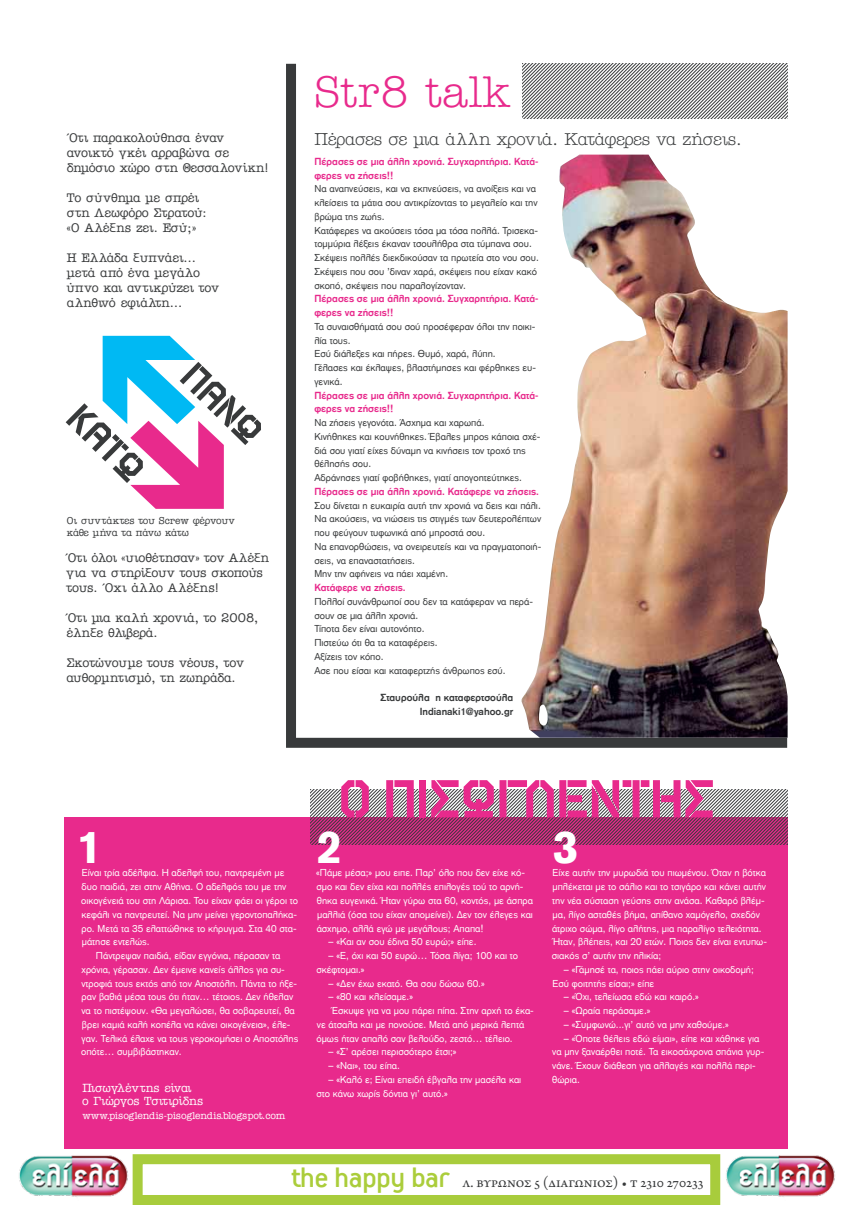
<style>
.page{position:relative;width:851px;height:1205px;background:#fff}
.page>*{position:absolute;margin:0;border:0;box-sizing:border-box;transform-origin:0 0}
.t1{font:52.5px "PF Innercity Stencil";color:#e82a8c}
.t2{font:45px "American Type ITC Hel";color:#e82a8c}
.t3{font:900 45px "PF Akzidenz";color:#fff}
.t4{font:37.5px "PF Innercity Stencil";color:#383a3b}
.t5{font:17.5px "American Type ITC Hel";letter-spacing:-.02em;color:#383a3b}
.t6{font:15px "Arno Pro";letter-spacing:-.01em;color:#383a3b}
.t7{font:500 12.5px/15px "American Type ITC Hel";letter-spacing:-.015em;color:#383a3b}
.t8{font:500 11.88px/13.8px "American Type ITC Hel";letter-spacing:-.015em;color:#fff}
.t9{font:10px/13.8px "PF Akzidenz";color:#fff}
.t10{font:10px/13.8px "PF Akzidenz";color:#383a3b}
.t11{font:700 10px "PF Akzidenz";color:#e82a8c}
.t12{font:500 10px/12px "American Type ITC Hel";letter-spacing:-.02em;color:#383a3b}
.t13{font:700 10px/13.8px "PF Akzidenz";color:#383a3b;text-align:right}
.t14{font:500 10px "American Type ITC Hel";letter-spacing:-.015em;color:#fff}
.s1{font-weight:700;color:#e82a8c}
.s2{font-family:"UB Helvetica Bold";color:#e82a8c}
.s3{font-family:"UB Helvetica"}
.s4{font-family:"PF Premier Display";font-size:31.25px;color:#abcd3b}
</style>
<div class="page">
<svg style="left:286px;top:63px;width:502px;height:685px"></svg>
<svg style="left:103px;top:336px;width:121px;height:173px"></svg>
<svg style="left:522px;top:64px;width:265px;height:55px"></svg>
<img style="left:19px;top:1148px;width:113px;height:49px">
<img style="left:722px;top:1148px;width:113px;height:49px">
<div style="left:133px;top:1154px;width:587px;height:51px;border:10px solid #a8cc3c"></div>
<div style="left:64px;top:817px;width:723px;height:331px;background:#e82a8c"></div>
<svg style="left:310px;top:789px;width:477px;height:55px"></svg>
<img style="left:520px;top:155px;width:267px;height:583px">
<p class="t7" style="left:67px;top:130px;width:203px">Ότι παρακολούθησα έναν ανοικτό γκέι αρραβώνα σε δημόσιο χώρο στη Θεσσαλονίκη!</p>
<p class="t7" style="left:67px;top:190px;width:141px">Το σύνθημα με σπρέι στη Λεωφόρο Στρατού: «Ο Αλέξης ζει. Εσύ;»</p>
<p class="t7" style="left:67px;top:250px;width:154px">Η Ελλάδα ξυπνάει… μετά από ένα μεγάλο ύπνο και αντικρύζει τον αληθινό εφιάλτη…</p>
<h3 class="t4" style="left:89px;top:396px;width:92px;rotate:45deg">ΚΑΤΩ</h3>
<h3 class="t4" style="left:202px;top:354px;width:98px;rotate:44deg">ΠΑΝΩ</h3>
<p class="t12" style="left:67px;top:514px;width:170px">Οι συντάκτες του Screw φέρνουν κάθε μήνα τα πάνω κάτω</p>
<p class="t7" style="left:65px;top:550px;width:205px">Ότι όλοι «υιοθέτησαν» τον Αλέξη για να στηρίξουν τους σκοπούς τους. Όχι άλλο Αλέξης!</p>
<p class="t7" style="left:65px;top:610px;width:194px">Ότι μια καλή χρονιά, το 2008, έληξε θλιβερά.</p>
<p class="t7" style="left:66px;top:655px;width:179px">Σκοτώνουμε τους νέους, τον αυθορμητισμό, τη ζωηράδα.</p>
<h2 class="t2" style="left:314px;top:64px;width:198px">Str8 talk</h2>
<h3 class="t5" style="left:314px;top:128px;width:429px">Πέρασες σε μια άλλη χρονιά. Κατάφερες να ζήσεις.</h3>
<p class="t10" style="left:314px;top:154px;width:226px"><span class="s1">Πέρασες σε μια άλλη χρονιά. Συγχαρητήρια. Κατά&shy;φερες να ζήσεις</span><span class="s2">!!<br></span>Να αναπνεύσεις, και να εκπνεύσεις, να ανοίξεις και να κλείσεις τα μάτια σου αντικρίζοντας το μεγαλείο και την βρώμα της ζωής.<br>Κατάφερες να ακούσεις τόσα μα τόσα πολλά. Τρισεκα&shy;τομμύρια λέξεις έκαναν τσουλήθρα στα τύμπανα σου.<br>Σκέψεις πολλές διεκδικούσαν τα πρωτεία στο νου σου.<br>Σκέψεις που σου ’διναν χαρά, σκέψεις που είχαν κακό σκοπό, σκέψεις που παραλογίζονταν.</p>
<p class="t10" style="left:314px;top:292px;width:225px"><span class="s1">Πέρασες σε μια άλλη χρονιά. Συγχαρητήρια. Κατά&shy;φερες να ζήσεις</span><span class="s2">!!<br></span>Τα συναισθήματά σου σού προσέφεραν όλοι την ποικι&shy;λία τους.<br>Εσύ διάλεξες και πήρες. Θυμό, χαρά, λύπη.<br>Γέλασες και έκλαψες, βλαστήμησες και φέρθηκες ευ&shy;γενικά.</p>
<p class="t10" style="left:314px;top:388px;width:227px"><span class="s1">Πέρασες σε μια άλλη χρονιά. Συγχαρητήρια. Κατά&shy;φερες να ζήσεις</span><span class="s2">!!<br></span>Να ζήσεις γεγονότα. Άσχημα και χαρωπά.<br>Κινήθηκες και κουνήθηκες. Έβαλες μπρος κάποια σχέ&shy;διά σου γιατί είχες δύναμη να κινήσεις τον τροχό της θέλησής σου.<br>Αδράνησες γιατί φοβήθηκες, γιατί απογοητεύτηκες.</p>
<p class="t11" style="left:314px;top:485px;width:226px">Πέρασες σε μια άλλη χρονιά. Κατάφερε να ζήσεις.</p>
<p class="t10" style="left:314px;top:498px;width:228px">Σου δίνεται η ευκαιρία αυτή την χρονιά να δεις και πάλι.<br>Να ακούσεις, να νιώσεις τις στιγμές των δευτερολέπτων που φεύγουν τυφωνικά από μπροστά σου.<br>Να επανορθώσεις, να ονειρευτείς και να πραγματοποιή&shy;σεις, να επαναστατήσεις.<br>Μην την αφήνεις να πάει χαμένη.</p>
<p class="t11" style="left:314px;top:582px;width:93px">Κατάφερε να ζήσεις.</p>
<p class="t10" style="left:314px;top:594px;width:220px">Πολλοί συνάνθρωποί σου δεν τα κατάφεραν να περά&shy;σουν σε μια άλλη χρονιά.<br>Τίποτα δεν είναι αυτονόητο.<br>Πιστεύω ότι θα τα καταφέρεις.<br>Αξίζεις τον κόπο.<br>Ασε που είσαι και καταφερτζής άνθρωπος εσύ.</p>
<p class="t13" style="left:380px;top:691px;width:134px">Σταυρούλα η καταφερτσούλα<br>Indianaki1@yahoo.gr</p>
<h1 class="t1" style="left:338px;top:768px;width:378px">Ο ΠΙΣΩΓΛΕΝΤΗΣ</h1>
<h2 class="t3" style="left:77px;top:820px;width:27px">1</h2>
<h2 class="t3" style="left:317px;top:820px;width:27px">2</h2>
<h2 class="t3" style="left:552px;top:820px;width:27px">3</h2>
<p class="t9" style="left:82px;top:866px;width:204px">Είναι τρία αδέλφια. Η αδελφή του, παντρεμένη με</p>
<p class="t9" style="left:82px;top:880px;width:206px">δυο παιδιά, ζει στην Αθήνα. Ο αδελφός του με την</p>
<p class="t9" style="left:81px;top:893px;width:218px">οικογένειά του στη Λάρισα. Του είχαν φάει οι γέροι το</p>
<p class="t9" style="left:81px;top:907px;width:217px">κεφάλι να παντρευτεί. Να μην μείνει γεροντοπαλήκα-</p>
<p class="t9" style="left:81px;top:921px;width:217px">ρο. Μετά τα 35 ελαττώθηκε το κήρυγμα. Στα 40 στα-</p>
<p class="t9" style="left:82px;top:935px;width:69px">μάτησε εντελώς.</p>
<p class="t9" style="left:96px;top:948px;width:186px">Πάντρεψαν παιδιά, είδαν εγγόνια, πέρασαν τα</p>
<p class="t9" style="left:82px;top:962px;width:205px">χρόνια, γέρασαν. Δεν έμεινε κανείς άλλος για συ-</p>
<p class="t9" style="left:81px;top:976px;width:217px">ντροφιά τους εκτός από τον Αποστόλη. Πάντα το ήξε-</p>
<p class="t9" style="left:81px;top:990px;width:213px">ραν βαθιά μέσα τους ότι ήταν… τέτοιος. Δεν ήθελαν</p>
<p class="t9" style="left:81px;top:1003px;width:215px">να το πιστέψουν. «Θα μεγαλώσει, θα σοβαρευτεί, θα</p>
<p class="t9" style="left:82px;top:1017px;width:210px">βρει καμιά καλή κοπέλα να κάνει οικογένεια», έλε-</p>
<p class="t9" style="left:82px;top:1031px;width:218px">γαν. Τελικά έλαχε να τους γεροκομήσει ο Αποστόλης</p>
<p class="t9" style="left:81px;top:1045px;width:102px">οπότε… συμβιβάστηκαν.</p>
<p class="t9" style="left:551px;top:866px;width:216px">Είχε αυτήν την μυρωδιά του πιωμένου. Όταν η βότκα μπλέκεται με το σάλιο και το τσιγάρο και κάνει αυτήν την νέα σύσταση γεύσης στην ανάσα. Καθαρό βλέμ&shy;μα, λίγο ασταθές βήμα, απίθανο χαμόγελο, σχεδόν άτριχο σώμα, λίγο αλήτης, μια παραλίγο τελειότητα.<br>Ήταν, βλέπεις, και 20 ετών. Ποιος δεν είναι εντυπω&shy;σιακός σ’ αυτήν την ηλικία;</p>
<p class="t9" style="left:552px;top:962px;width:203px;text-indent:11px">– «Γάμησέ τα, ποιος πάει αύριο στην οικοδομή;<br>Εσύ φοιτητής είσαι;» είπε</p>
<p class="t9" style="left:564px;top:990px;width:136px">– «Όχι, τελείωσα εδώ και καιρό.»</p>
<p class="t9" style="left:564px;top:1003px;width:88px">– «Ωραία περάσαμε.»</p>
<p class="t9" style="left:564px;top:1017px;width:166px">– «Συμφωνώ...γι’ αυτό να μην χαθούμε.»</p>
<p class="t9" style="left:552px;top:1031px;width:213px;text-indent:12px">– «Όποτε θέλεις εδώ είμαι», είπε και χάθηκε για να μην ξαναέρθει ποτέ. Τα εικοσάχρονα σπάνια γυρ&shy;νάνε. Έχουν διάθεση για αλλαγές και πολλά περι&shy;θώρια.</p>
<p class="t9" style="left:316px;top:866px;width:218px">«Πάμε μέσα;» μου ειπε. Παρ’ όλο που δεν είχε κό&shy;σμο και δεν είχα και πολλές επιλογές τού το αρνή&shy;θηκα ευγενικά. Ήταν γύρω στα 60, κοντός, με άσπρα μαλλιά (όσα του είχαν απομείνει). Δεν τον έλεγες και άσχημο, αλλά εγώ με μεγάλους; Απαπα<span class="s3">!</span></p>
<p class="t9" style="left:328px;top:935px;width:149px">– «Και αν σου έδινα 50 ευρώ;» είπε.</p>
<p class="t9" style="left:316px;top:948px;width:203px;text-indent:12px">– «Ε, όχι και 50 ευρώ… Τόσα λίγα; 100 και το σκέφτομαι.»</p>
<p class="t9" style="left:328px;top:976px;width:158px">– «Δεν έχω εκατό. Θα σου δώσω 60.»</p>
<p class="t9" style="left:328px;top:990px;width:86px">– «80 και κλείσαμε.»</p>
<p class="t9" style="left:332px;top:1003px;width:203px">Έσκυψε για να μου πάρει πίπα. Στην αρχή το έκα-</p>
<p class="t9" style="left:317px;top:1017px;width:209px">νε άτσαλα και με πονούσε. Μετά από μερικά λεπτά</p>
<p class="t9" style="left:316px;top:1031px;width:198px">όμως ήταν απαλό σαν βελούδο, ζεστό… τέλειο.</p>
<p class="t9" style="left:328px;top:1045px;width:129px">– «Σ’ αρέσει περισσότερο έτσι;»</p>
<p class="t9" style="left:328px;top:1058px;width:73px">– «Ναι», του είπα.</p>
<p class="t9" style="left:316px;top:1072px;width:206px;text-indent:12px">– «Καλό ε; Είναι επειδή έβγαλα την μασέλα και στο κάνω χωρίς δόντια γι’ αυτό.»</p>
<p class="t8" style="left:82px;top:1080px;width:122px">Πισωγλέντης είναι<br>ο Γιώργος Τσιτιρίδης</p>
<p class="t14" style="left:83px;top:1109px;width:204px">www.pisoglendis-pisoglendis.blogspot.com</p>
<h3 class="t6" style="left:291px;top:1173px;width:414px"><span class="s4">the happy bar</span> λ. βύρωνος 5 (διαγώνιος) • τ 2310 270233</h3>
</div>
